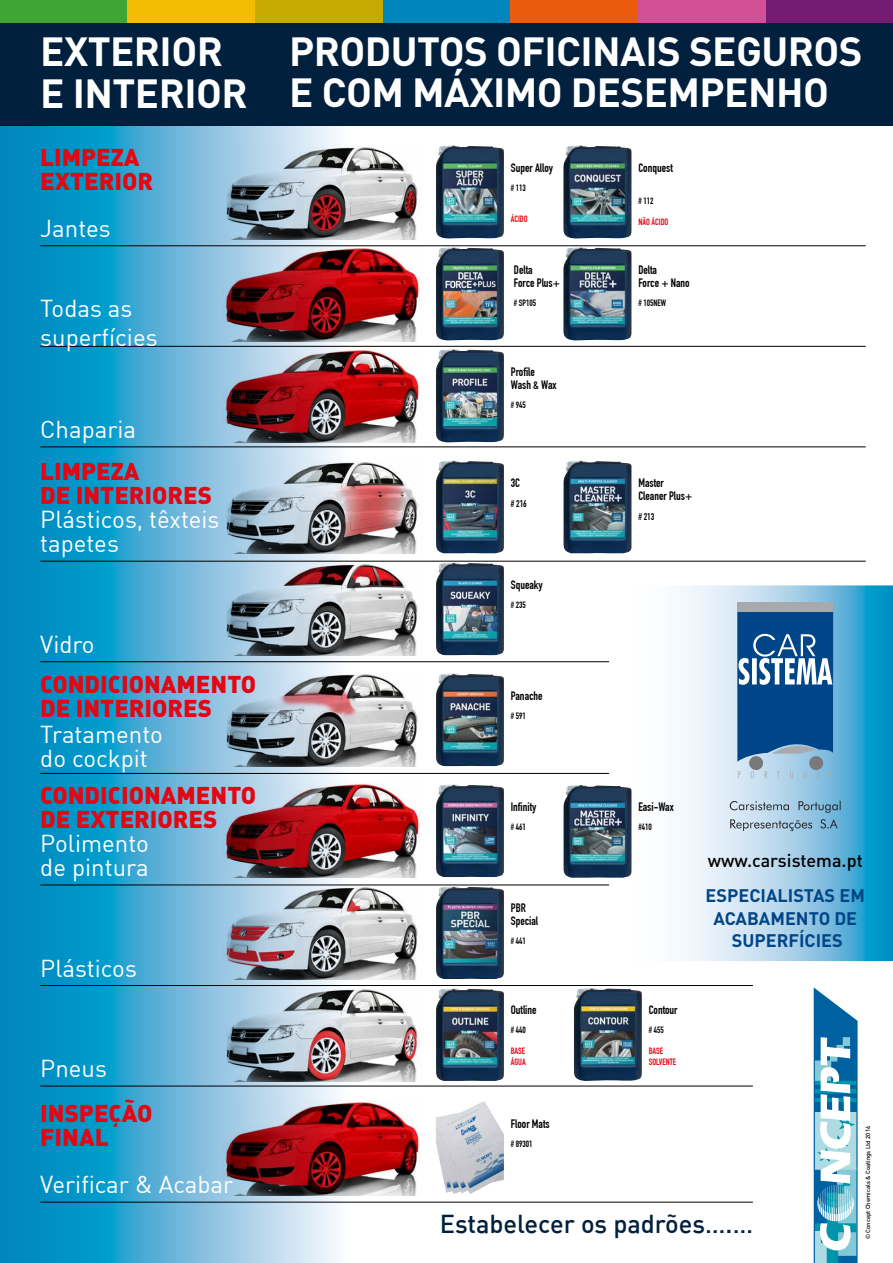
<style>
.page{position:relative;width:893px;height:1263px;background:#fff}
.page>*{position:absolute;margin:0;border:0;box-sizing:border-box;transform-origin:0 0}
.t1{font:700 40.2px/41.5px "DIN";letter-spacing:-.015em;color:#fff}
.t2{font:500 25.35px "DIN";color:#00203e}
.t3{font:24px/24px "DIN";color:#fff}
.t4{font:24px/24px "DIN Black Alternate";color:#e30613}
.t5{font:700 18px "DIN";color:#004587}
.t6{font:18px "DIN Medium Alternate";color:#000}
.t7{font:700 12px/12.8px "DIN Condensed";color:#000}
.t8{font:700 9.6px "DIN Condensed";color:#000}
.t9{font:700 9px "DIN Condensed";color:#000}
.t10{font:700 9px/10.5px "DIN Condensed";color:#e30613}
.t11{font:500 6px "DIN";color:#000}
</style>
<div class="page">
<div style="left:0;top:20px;width:893px;height:106px;background:#00203e"></div>
<div style="left:0;top:0;width:128px;height:23px;background:#3fa535"></div>
<div style="left:383px;top:0;width:127px;height:23px;background:#0086bd"></div>
<div style="left:510px;top:0;width:128px;height:23px;background:#ea5b0b"></div>
<div style="left:128px;top:0;width:127px;height:23px;background:#f4bc00"></div>
<div style="left:765px;top:0;width:128px;height:23px;background:#751b74"></div>
<div style="left:638px;top:0;width:127px;height:23px;background:#d35097"></div>
<div style="left:255px;top:0;width:128px;height:23px;background:#c5ab00"></div>
<img style="left:351px;top:147px;width:69px;height:92px">
<img style="left:351px;top:784px;width:69px;height:94px">
<img style="left:351px;top:462px;width:67px;height:92px">
<img style="left:351px;top:674px;width:67px;height:93px">
<img style="left:351px;top:1100px;width:68px;height:95px">
<img style="left:351px;top:246px;width:73px;height:95px">
<img style="left:351px;top:887px;width:67px;height:92px">
<img style="left:351px;top:562px;width:67px;height:94px">
<img style="left:351px;top:348px;width:69px;height:95px">
<img style="left:351px;top:989px;width:70px;height:92px">
<svg style="left:0;top:126px;width:351px;height:1137px;background:#5498b9"></svg>
<hr style="left:40px;top:245px;width:826px;height:1px;background:#000">
<hr style="left:40px;top:346px;width:826px;height:1px;background:#000">
<hr style="left:40px;top:447px;width:826px;height:1px;background:#000">
<hr style="left:40px;top:561px;width:826px;height:1px;background:#000">
<hr style="left:40px;top:661px;width:826px;height:1px;background:#000">
<hr style="left:40px;top:773px;width:826px;height:1px;background:#000">
<hr style="left:40px;top:885px;width:713px;height:1px;background:#000">
<hr style="left:40px;top:985px;width:713px;height:1px;background:#000">
<hr style="left:40px;top:1086px;width:713px;height:1px;background:#000">
<hr style="left:40px;top:1202px;width:713px;height:1px;background:#000">
<svg style="left:606px;top:585px;width:287px;height:377px"></svg>
<svg style="left:814px;top:987px;width:44px;height:276px"></svg>
<div style="left:809px;top:756px;width:14px;height:14px;background:#79797c;border-radius:50%"></div>
<div style="left:749px;top:756px;width:14px;height:14px;background:#79797c;border-radius:50%"></div>
<div style="left:737px;top:602px;width:96px;height:9px;background:#a8a9ac"></div>
<svg style="left:738px;top:771px;width:94px;height:7px"></svg>
<svg style="left:737px;top:611px;width:96px;height:151px;background:#2f679c"></svg>
<svg style="left:730px;top:819px;width:108px;height:12px"></svg>
<svg style="left:730px;top:801px;width:111px;height:12px"></svg>
<img style="left:436px;top:145px;width:68px;height:94px">
<img style="left:436px;top:784px;width:68px;height:93px">
<img style="left:436px;top:461px;width:68px;height:92px">
<img style="left:436px;top:673px;width:68px;height:93px">
<img style="left:436px;top:1102px;width:68px;height:92px">
<img style="left:436px;top:247px;width:68px;height:93px">
<img style="left:436px;top:886px;width:68px;height:93px">
<img style="left:436px;top:349px;width:68px;height:93px">
<img style="left:436px;top:988px;width:68px;height:93px">
<img style="left:436px;top:562px;width:68px;height:93px">
<img style="left:563px;top:145px;width:68px;height:94px">
<img style="left:574px;top:988px;width:68px;height:93px">
<img style="left:563px;top:461px;width:68px;height:92px">
<img style="left:563px;top:785px;width:68px;height:93px">
<img style="left:563px;top:247px;width:68px;height:93px">
<h1 class="t1" style="left:40px;top:29px;width:209px">EXTERIOR<br>E INTERIOR</h1>
<h1 class="t1" style="left:289px;top:29px;width:575px">PRODUTOS OFICINAIS SEGUROS<br>E COM MÁXIMO DESEMPENHO</h1>
<h3 class="t4" style="left:40px;top:144px;width:114px">LIMPEZA<br>EXTERIOR</h3>
<h3 class="t3" style="left:40px;top:216px;width:72px">Jantes</h3>
<h3 class="t3" style="left:40px;top:294px;width:119px;line-height:28.8px">Todas as superfícies</h3>
<h3 class="t3" style="left:40px;top:417px;width:97px">Chaparia</h3>
<h3 class="t4" style="left:40px;top:458px;width:173px">LIMPEZA<br>DE INTERIORES</h3>
<h3 class="t3" style="left:40px;top:507px;width:181px">Plásticos, têxteis tapetes</h3>
<h3 class="t3" style="left:40px;top:632px;width:56px">Vidro</h3>
<h3 class="t4" style="left:40px;top:671px;width:173px">CONDICIONAMENTO<br>DE INTERIORES</h3>
<h3 class="t3" style="left:40px;top:722px;width:124px">Tratamento do cockpit</h3>
<h3 class="t4" style="left:40px;top:782px;width:179px">CONDICIONAMENTO<br>DE EXTERIORES</h3>
<h3 class="t3" style="left:40px;top:831px;width:110px">Polimento de pintura</h3>
<h3 class="t3" style="left:40px;top:955px;width:98px">Plásticos</h3>
<h3 class="t3" style="left:40px;top:1056px;width:68px">Pneus</h3>
<h3 class="t4" style="left:40px;top:1100px;width:24px">INSPE</h3>
<h3 class="t4" style="left:109px;top:1100px;width:43px">ÇÃO</h3>
<h3 class="t4" style="left:40px;top:1124px;width:29px">FINAL</h3>
<h3 class="t3" style="left:40px;top:1172px;width:194px">Verificar &amp; Acabar</h3>
<p class="t7" style="left:511px;top:161px;width:44px">Super Alloy</p>
<p class="t9" style="left:511px;top:183px;width:17px"># 113</p>
<p class="t10" style="left:511px;top:214px;width:18px">ÁCIDO</p>
<p class="t7" style="left:514px;top:263px;width:48px">Delta<br>Force Plus+</p>
<p class="t9" style="left:514px;top:297px;width:24px"># SP105</p>
<p class="t7" style="left:511px;top:365px;width:47px">Profile<br>Wash &amp; Wax</p>
<p class="t9" style="left:511px;top:399px;width:17px"># 945</p>
<p class="t7" style="left:511px;top:476px;width:11px">3C</p>
<p class="t8" style="left:511px;top:498px;width:18px"># 216</p>
<p class="t7" style="left:511px;top:578px;width:33px">Squeaky</p>
<p class="t9" style="left:511px;top:599px;width:17px"># 235</p>
<p class="t7" style="left:511px;top:689px;width:33px">Panache</p>
<p class="t9" style="left:511px;top:710px;width:17px"># 591</p>
<p class="t7" style="left:511px;top:800px;width:27px">Infinity</p>
<p class="t9" style="left:511px;top:821px;width:17px"># 461</p>
<p class="t7" style="left:511px;top:902px;width:29px">PBR<br>Special</p>
<p class="t9" style="left:511px;top:936px;width:17px"># 441</p>
<p class="t7" style="left:511px;top:1004px;width:27px">Outline</p>
<p class="t9" style="left:511px;top:1025px;width:17px"># 440</p>
<p class="t10" style="left:511px;top:1046px;width:16px">BASE<br>ÁGUA</p>
<p class="t7" style="left:638px;top:161px;width:36px">Conquest</p>
<p class="t9" style="left:638px;top:195px;width:17px"># 112</p>
<p class="t10" style="left:638px;top:216px;width:31px">NÃO ÁCIDO</p>
<p class="t7" style="left:638px;top:263px;width:53px">Delta<br>Force + Nano</p>
<p class="t9" style="left:638px;top:297px;width:29px"># 105NEW</p>
<p class="t7" style="left:638px;top:476px;width:55px">Master<br>Cleaner Plus+</p>
<p class="t8" style="left:638px;top:510px;width:18px"># 213</p>
<p class="t7" style="left:638px;top:801px;width:37px">Easi-Wax</p>
<p class="t9" style="left:638px;top:822px;width:15px">#410</p>
<p class="t7" style="left:649px;top:1004px;width:30px">Contour</p>
<p class="t9" style="left:649px;top:1025px;width:17px"># 455</p>
<p class="t10" style="left:649px;top:1046px;width:29px">BASE<br>SOLVENTE</p>
<h3 class="t6" style="left:708px;top:848px;width:157px">www.carsistema.pt</h3>
<h3 class="t5" style="left:706px;top:884px;width:22px">ESPECIA</h3>
<h3 class="t5" style="left:777px;top:884px;width:21px">LISTAS</h3>
<h3 class="t5" style="left:839px;top:884px;width:13px">EM</h3>
<h3 class="t5" style="left:713px;top:906px;width:13px">ACA</h3>
<h3 class="t5" style="left:747px;top:906px;width:25px">BAMENTO</h3>
<h3 class="t5" style="left:834px;top:906px;width:12px">DE</h3>
<h3 class="t5" style="left:732px;top:929px;width:13px">SUPERF</h3>
<h3 class="t5" style="left:799px;top:929px;width:16px">ÍCIES</h3>
<p class="t7" style="left:511px;top:1118px;width:40px">Floor Mats</p>
<p class="t9" style="left:511px;top:1139px;width:23px"># 89301</p>
<h2 class="t2" style="left:440px;top:1208px;width:315px">Estabelecer os padrões….…</h2>
<p class="t11" style="left:864px;top:1239px;width:115px;rotate:-90deg">© Concept Chemicals &amp; Coatings Ltd 2016</p>
</div>
